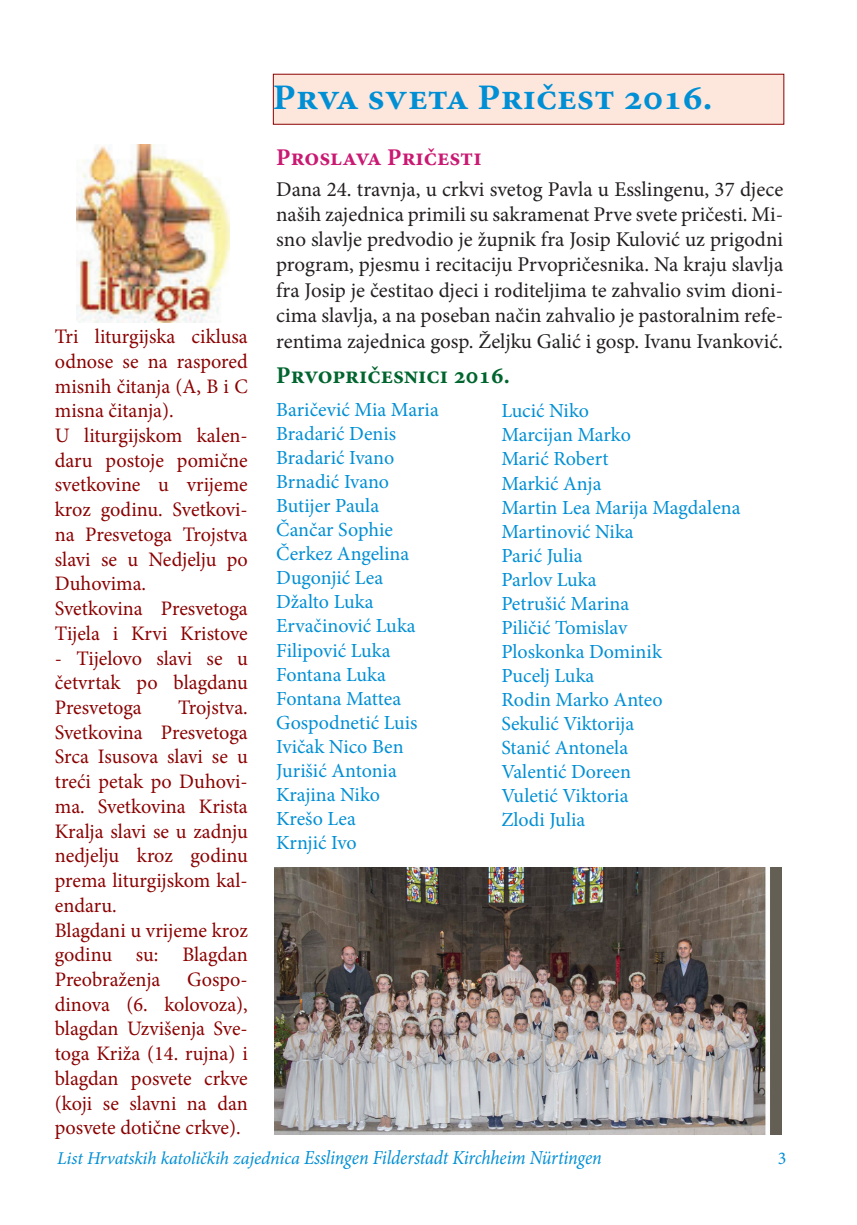
<style>
.page{position:relative;width:857px;height:1225px;background:#fff}
.page>*{position:absolute;margin:0;border:0;box-sizing:border-box;transform-origin:0 0}
.t1{font:700 36px "Minion Pro";color:#008fd5;scale:1.06 1}
.t2{font:700 24px "Minion Pro";color:#00652e}
.t3{font:700 24px "Minion Pro";color:#ca1972}
.t4{font:21px/25.4px "Minion Pro";color:#231f20;text-align:justify}
.t5{font:20.6px/24.8px "Minion Pro";color:#8b0202}
.t6{font:20px/24px "Minion Pro";color:#008fd5}
.t7{font:italic 19.8px "Minion Pro";letter-spacing:-.01em;color:#008fd5;scale:.91 1}
.t8{font:18px "Minion Pro";color:#008fd5}
.s1{font-size:18px}
</style>
<div class="page">
<div style="left:273px;top:74px;width:510px;height:51px;background:#fde7dc;border:1px solid #8b0202"></div>
<img style="left:76px;top:145px;width:153px;height:177px">
<img style="left:274px;top:867px;width:506px;height:267px">
<p class="t5" style="left:55px;top:324px;width:194px">Tri liturgijska ciklusa odnose se na raspored misnih čitanja (A, B i C misna čitanja).<br>U liturgijskom kalen&shy;daru postoje pomične svetkovine u vrijeme kroz godinu. Svetkovi&shy;na Presvetoga Trojstva slavi se u Nedjelju po<br>Duhovima.<br>Svetkovina Presvetoga<br>Tijela i Krvi Kristove</p>
<p class="t5" style="left:55px;top:645px;width:194px;text-align:justify">- Tijelovo slavi se u četvrtak po blagdanu Presvetoga</p>
<p class="t5" style="left:55px;top:695px;width:194px;text-indent:123px">Trojstva.<br>Svetkovina Presvetoga<br>Srca Isusova slavi se u treći petak po Duhovi&shy;ma. Svetkovina Krista<br>Kralja slavi se u zadnju nedjelju kroz godinu prema liturgijskom kal&shy;endaru.<br>Blagdani u vrijeme kroz godinu su: Blagdan<br>Preobraženja</p>
<p class="t5" style="left:55px;top:967px;width:194px;text-align:justify;text-indent:132px">Gospo&shy;dinova (6. kolovoza), blagdan Uzvišenja Sve&shy;toga Križa (14. rujna) i blagdan posvete crkve (koji se slavni na dan posvete dotične crkve).</p>
<h1 class="t1" style="left:273px;top:72px;width:416px">Prva sveta Pričest 2016.</h1>
<p class="t3" style="left:276px;top:140px;width:207px">Proslava Pričesti</p>
<p class="t4" style="left:276px;top:176px;width:508px">Dana 24. travnja, u crkvi svetog Pavla u Esslingenu, 37 djece naših zajednica primili su sakramenat Prve svete pričesti. Mi&shy;sno slavlje predvodio je župnik fra Josip Kulović uz prigodni program, pjesmu i recitaciju Prvopričesnika. Na kraju slavlja fra Josip je čestitao djeci i roditeljima te zahvalio svim dioni&shy;cima slavlja, a na poseban način zahvalio je pastoralnim refe&shy;rentima zajednica gosp. Željku Galić i gosp. Ivanu Ivanković.</p>
<p class="t2" style="left:276px;top:358px;width:235px">Prvopričesnici 2016.</p>
<p class="t6" style="left:276px;top:398px;width:164px">Baričević Mia Maria<br>Bradarić Denis<br>Bradarić Ivano<br>Brnadić Ivano<br>Butijer Paula<br>Čančar Sophie<br>Čerkez Angelina<br>Dugonjić Lea<br>Džalto Luka<br>Ervačinović Luka<br>Filipović Luka<br>Fontana Luka<br>Fontana Mattea<br>Gospodnetić Luis<br>Ivičak Nico Ben<br>Jurišić Antonia<br>Krajina Niko<br>Krešo Lea<br>Krnjić Ivo</p>
<p class="t6" style="left:501px;top:399px;width:240px">Lucić Niko<br>Marcijan Marko<br>Marić Robert<br>Markić Anja<br>Martin Lea Marija Magdalena<br>Martinović Nika<br>Parić Julia<br>Parlov Luka<br>Petrušić Marina<br>Piličić Tomislav<br>Ploskonka Dominik<br>Pucelj Luka<br>Rodin Marko Anteo<br>Sekulić Viktorija<br>Stanić Antonela<br>Valentić Doreen<br>Vuletić Viktoria<br>Zlodi Julia</p>
<p class="t7" style="left:57px;top:1144px;width:599px"><span class="s1">List Hrvatskih katoličkih zajednica</span> Esslingen Filderstadt Kirchheim Nürtingen</p>
<p class="t8" style="left:777px;top:1146px;width:10px">3</p>
</div>
